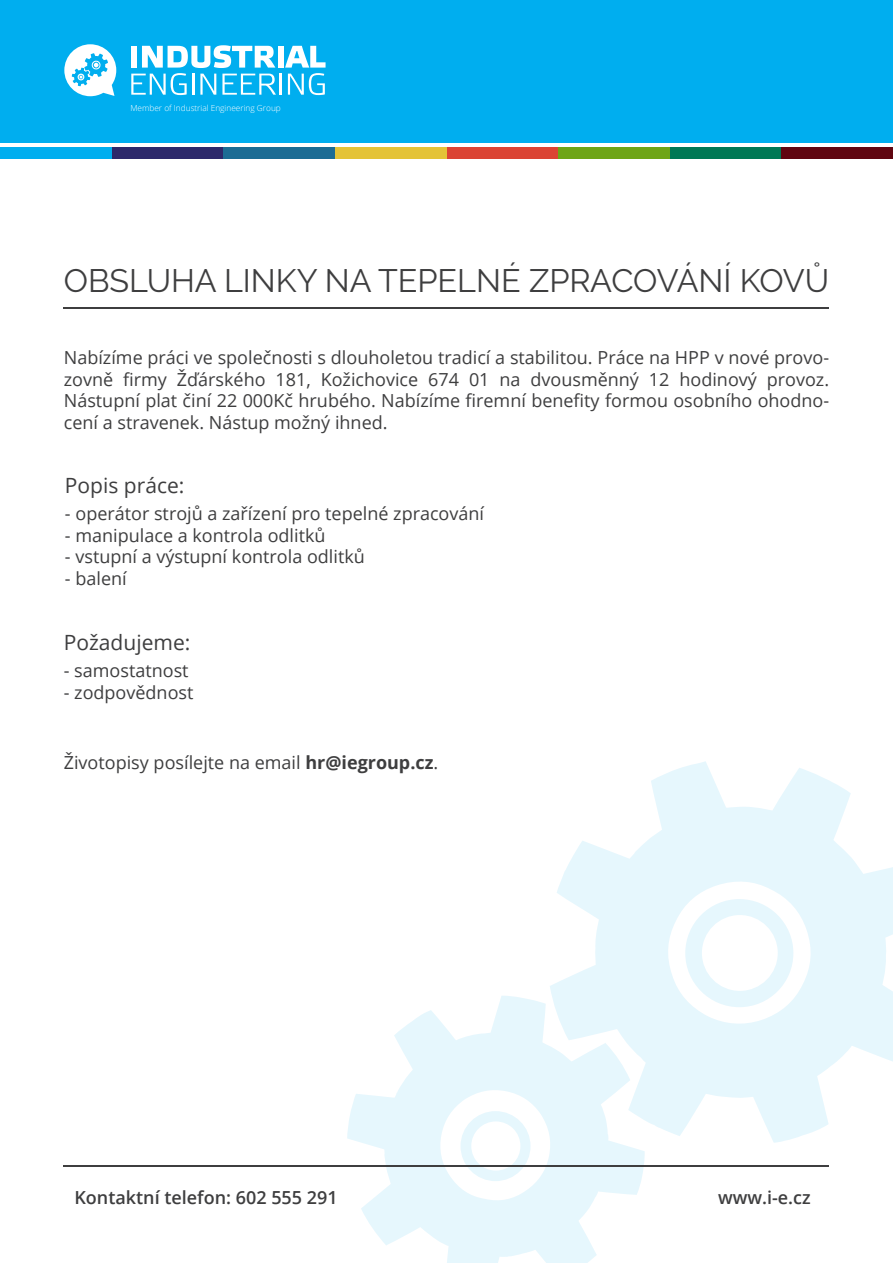
<style>
.page{position:relative;width:893px;height:1263px;background:#fff}
.page>*{position:absolute;margin:0;border:0;box-sizing:border-box;transform-origin:0 0}
.t1{font:32.4px "Raleway";color:#3e3e3f}
.t2{font:21px "Open Sans";color:#3e3e3f}
.t3{font:18px/21.6px "Open Sans";color:#3e3e3f;text-align:justify}
.t4{font:600 18px "Open Sans";color:#3e3e3f}
.t5{font:300 8.25px "Open Sans";color:#fff}
.s1{font-weight:700}
</style>
<div class="page">
<div style="left:223px;top:148px;width:112px;height:11px;background:#1c6c94"></div>
<div style="left:112px;top:148px;width:111px;height:11px;background:#2d296b"></div>
<div style="left:0;top:148px;width:112px;height:11px;background:#00aeef"></div>
<div style="left:446px;top:148px;width:112px;height:11px;background:#db4434"></div>
<div style="left:335px;top:148px;width:111px;height:11px;background:#e4c337"></div>
<div style="left:558px;top:148px;width:112px;height:11px;background:#6ea516"></div>
<div style="left:670px;top:148px;width:111px;height:11px;background:#007854"></div>
<div style="left:0;top:0;width:893px;height:143px;background:#00aeef"></div>
<div style="left:781px;top:148px;width:112px;height:11px;background:#600510"></div>
<svg style="left:347px;top:996px;width:298px;height:267px;fill:#e6f7fd"></svg>
<svg style="left:550px;top:761px;width:343px;height:382px;fill:#e6f7fd"></svg>
<svg style="left:460px;top:1111px;width:71px;height:70px"></svg>
<svg style="left:685px;top:899px;width:108px;height:108px"></svg>
<hr style="left:64px;top:307px;width:765px;height:1px;background:#3e3e3f">
<hr style="left:64px;top:1166px;width:765px;height:1px;background:#3e3e3f">
<div style="left:278px;top:46px;width:6px;height:22px;background:#fff"></div>
<svg style="left:131px;top:45px;width:145px;height:50px"></svg>
<hr style="left:280px;top:74px;width:2px;height:21px;background:#fff">
<svg style="left:285px;top:46px;width:41px;height:49px"></svg>
<svg style="left:64px;top:44px;width:52px;height:52px"></svg>
<p class="t5" style="left:130px;top:102px;width:152px">Member of Industrial Engineering Group</p>
<h1 class="t1" style="left:64px;top:261px;width:767px">OBSLUHA LINKY NA TEPELNÉ ZPRACOVÁNÍ KOVŮ</h1>
<p class="t3" style="left:64px;top:346px;width:767px">Nabízíme práci ve společnosti s dlouholetou tradicí a stabilitou. Práce na HPP v nové provo&shy;zovně firmy Žďárského 181, Kožichovice 674 01 na dvousměnný 12 hodinový provoz.<br>Nástupní plat činí 22 000Kč hrubého. Nabízíme firemní benefity formou osobního ohodno&shy;cení a stravenek. Nástup možný ihned.</p>
<p class="t2" style="left:65px;top:470px;width:121px">Popis práce:</p>
<p class="t3" style="left:65px;top:502px;width:421px">- operátor strojů a zařízení pro tepelné zpracování</p>
<p class="t3" style="left:65px;top:524px;width:262px">- manipulace a kontrola odlitků</p>
<p class="t3" style="left:65px;top:546px;width:301px">- vstupní a výstupní kontrola odlitků</p>
<p class="t3" style="left:65px;top:567px;width:63px">- balení</p>
<p class="t2" style="left:64px;top:628px;width:128px">Požadujeme:</p>
<p class="t3" style="left:64px;top:659px;width:126px">- samostatnost</p>
<p class="t3" style="left:64px;top:681px;width:131px">- zodpovědnost</p>
<p class="t3" style="left:64px;top:751px;width:376px">Životopisy posílejte na email <span class="s1">hr@iegroup.cz</span>.</p>
<p class="t4" style="left:74px;top:1185px;width:265px">Kontaktní telefon: 602 555 291</p>
<p class="t4" style="left:718px;top:1185px;width:94px">www.i-e.cz</p>
</div>
